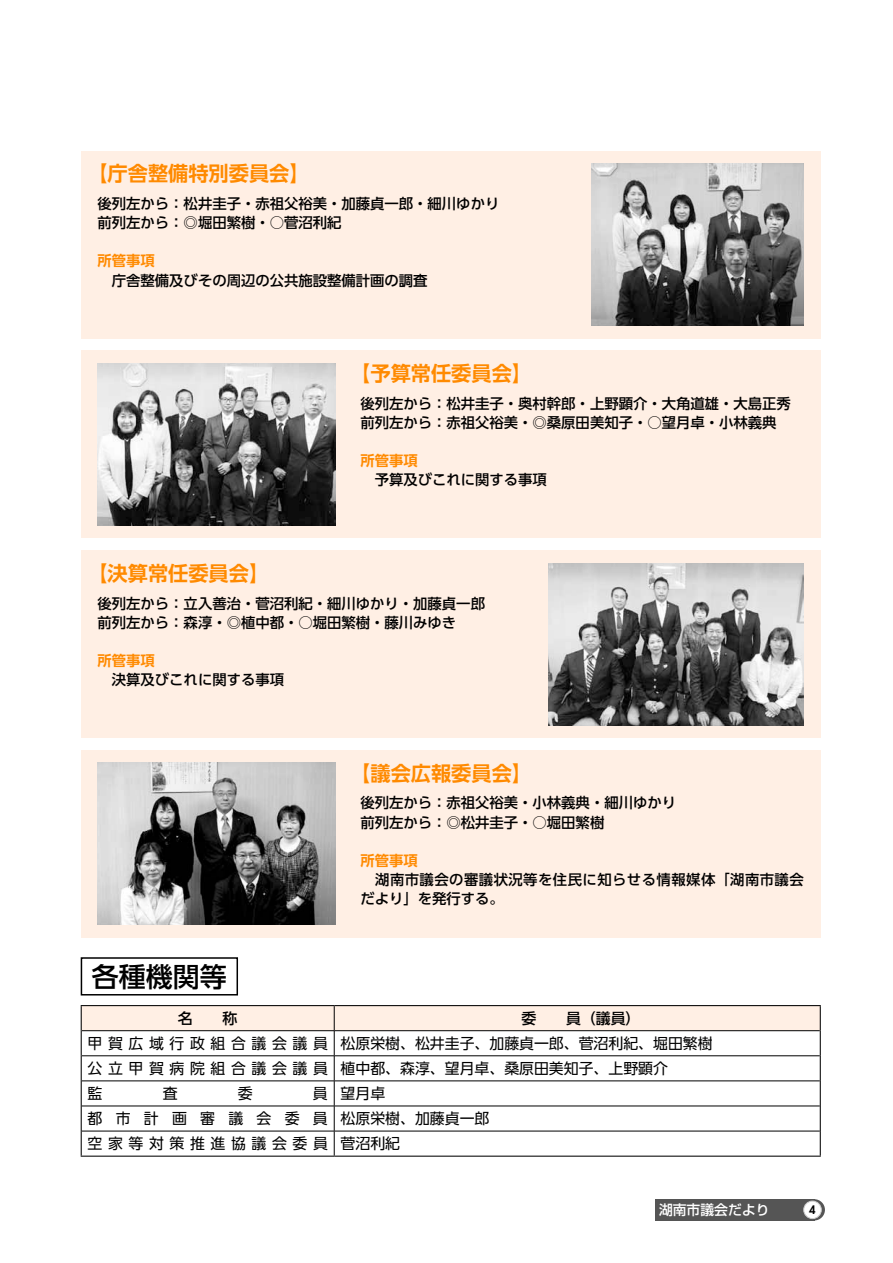
<style>
.page{position:relative;width:893px;height:1263px;background:#fff}
.page>*{position:absolute;margin:0;border:0;box-sizing:border-box;transform-origin:0 0}
.t1{font:500 27px "UD Shin Go Pro";color:#000}
.t2{font:700 20.25px "UD Shin Go Pro De";color:#ff8a00}
.t3{font:14.85px/25px "UD Shin Go Pro";color:#000}
.t4{font:500 14.85px "UD Shin Go Pro";color:#000}
.t5{font:500 14.4px/19.2px "UD Shin Go Pro";color:#000}
.t6{font:500 14.4px/19.2px "UD Shin Go Pro";letter-spacing:.03em;color:#000}
.t7{font:700 14.4px "UD Shin Go Pro De";color:#ff8a00}
.t8{font:500 13.8px "Shin Go Pro";color:#fff}
.t9{font:800 11.25px "Futura Std";color:#000}
</style>
<div class="page">
<div style="left:81px;top:957px;width:157px;height:38px;border:2px solid #000"></div>
<hr style="left:81px;top:1155px;width:253px;height:2px;background:#000">
<svg style="left:81px;top:1005px;width:740px;height:150px"></svg>
<hr style="left:334px;top:1155px;width:487px;height:2px;background:#000">
<div style="left:81px;top:750px;width:740px;height:188px;background:#ffefe4"></div>
<img style="left:98px;top:763px;width:238px;height:162px">
<div style="left:81px;top:551px;width:740px;height:187px;background:#ffefe4"></div>
<img style="left:549px;top:563px;width:255px;height:162px">
<div style="left:81px;top:151px;width:740px;height:187px;background:#ffefe4"></div>
<img style="left:591px;top:163px;width:213px;height:163px">
<div style="left:81px;top:351px;width:740px;height:187px;background:#ffefe4"></div>
<img style="left:98px;top:363px;width:238px;height:162px">
<svg style="left:804px;top:1199px;width:21px;height:21px"></svg>
<div style="left:655px;top:1199px;width:159px;height:21px;background:#555"></div>
<div style="left:804px;top:1201px;width:17px;height:17px;background:#fff;border-radius:50%"></div>
<div style="left:803px;top:1201px;width:19px;height:18px;border:1px solid #cdcdcd;border-radius:50%"></div>
<h2 class="t2" style="left:87px;top:157px;width:224px">【庁舎整備特別委員会】</h2>
<p class="t5" style="left:98px;top:194px;width:403px">後列左から：松井圭子・赤祖父裕美・加藤貞一郎・細川ゆかり前列左から：◎堀田繁樹・○菅沼利紀</p>
<p class="t7" style="left:98px;top:249px;width:59px">所管事項</p>
<p class="t5" style="left:98px;top:270px;width:332px">　庁舎整備及びその周辺の公共施設整備計画の調査</p>
<h2 class="t2" style="left:350px;top:357px;width:183px">【予算常任委員会】</h2>
<p class="t5" style="left:360px;top:393px;width:432px">後列左から：松井圭子・奥村幹郎・上野顕介・大⻆道雄・大島正秀前列左から：赤祖父裕美・◎桑原田美知子・○望月卓・小林義典</p>
<p class="t7" style="left:360px;top:449px;width:59px">所管事項</p>
<p class="t5" style="left:360px;top:470px;width:188px">　予算及びこれに関する事項</p>
<h2 class="t2" style="left:87px;top:557px;width:183px">【決算常任委員会】</h2>
<p class="t5" style="left:98px;top:593px;width:389px">後列左から：立入善治・菅沼利紀・細川ゆかり・加藤貞一郎前列左から：森淳・◎植中都・○堀田繁樹・藤川みゆき</p>
<p class="t7" style="left:98px;top:649px;width:59px">所管事項</p>
<p class="t5" style="left:98px;top:670px;width:188px">　決算及びこれに関する事項</p>
<h2 class="t2" style="left:350px;top:756px;width:183px">【議会広報委員会】</h2>
<p class="t5" style="left:360px;top:793px;width:317px">後列左から：赤祖父裕美・小林義典・細川ゆかり前列左から：◎松井圭子・○堀田繁樹</p>
<p class="t7" style="left:360px;top:849px;width:59px">所管事項</p>
<p class="t6" style="left:360px;top:869px;width:445px">　湖南市議会の審議状況等を住民に知らせる情報媒体「湖南市議会だより」を発行する。</p>
<h1 class="t1" style="left:92px;top:954px;width:137px">各種機関等</h1>
<p class="t4" style="left:178px;top:1006px;width:61px">名　　称</p>
<p class="t4" style="left:521px;top:1006px;width:121px">委　　員（議員）</p>
<p class="t3" style="left:88px;top:1030px;width:627px">甲賀広域行政組合議会議員 松原栄樹、松井圭子、加藤貞一郎、菅沼利紀、堀田繁樹公立甲賀病院組合議会議員 植中都、森淳、望月卓、桑原田美知子、上野顕介<br>監</p>
<p class="t3" style="left:163px;top:1080px;width:16px">査</p>
<p class="t3" style="left:238px;top:1080px;width:16px">委</p>
<p class="t3" style="left:88px;top:1080px;width:403px;text-indent:225px">員 望月卓<br>都 市 計 画 審 議 会 委 員 松原栄樹、加藤貞一郎空家等対策推進協議会委員 菅沼利紀</p>
<p class="t8" style="left:659px;top:1198px;width:112px">湖南市議会だより</p>
<p class="t9" style="left:809px;top:1202px;width:8px">4</p>
</div>
